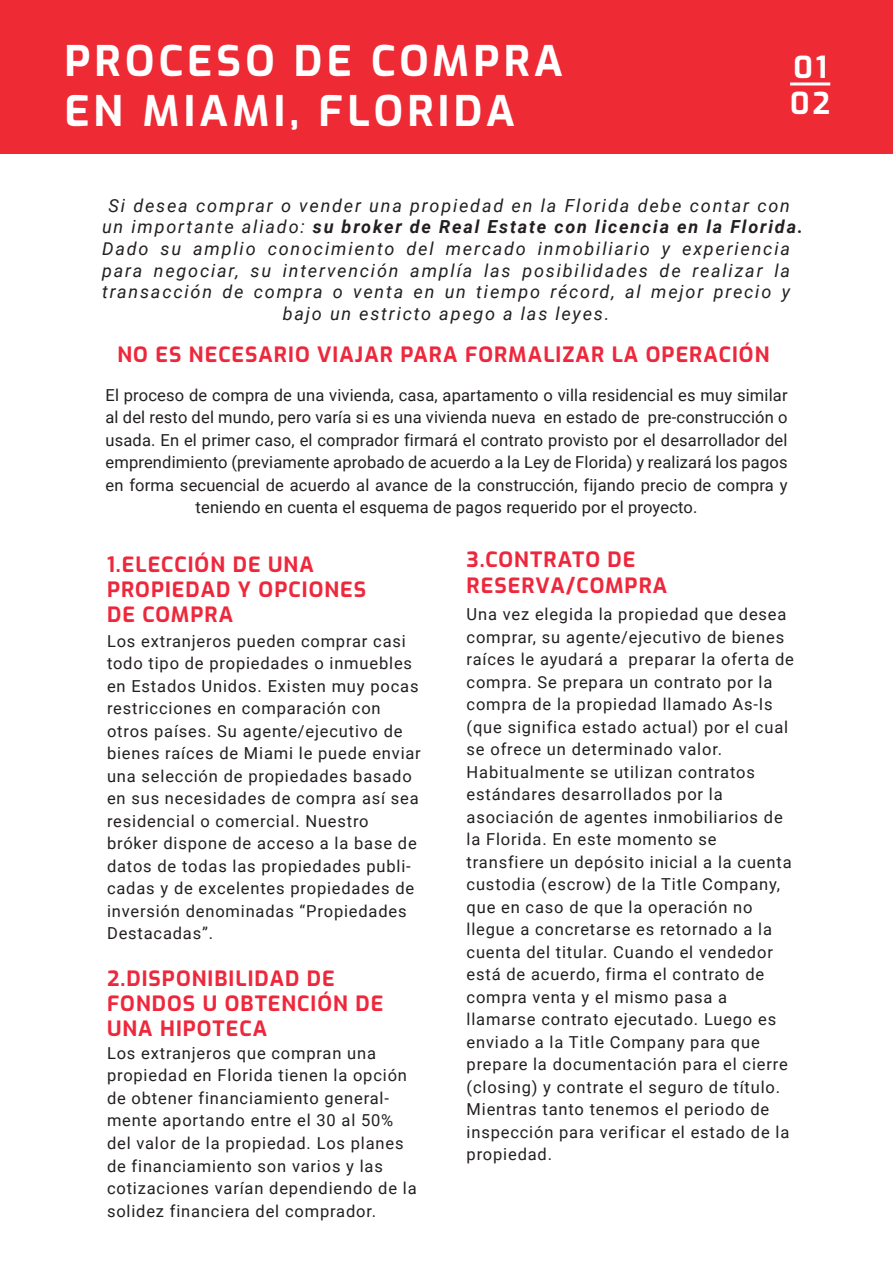
<style>
.page{position:relative;width:893px;height:1263px;background:#fff}
.page>*{position:absolute;margin:0;border:0;box-sizing:border-box;transform-origin:0 0}
.t1{font:700 42px/50.4px "Exo";letter-spacing:.1em;color:#fff}
.t2{font:700 30px/36px "Exo";color:#fff}
.t3{font:700 21px/25.2px "Exo";letter-spacing:.05em;color:#ee283c}
.t4{font:italic 18px "Roboto";letter-spacing:.1em;color:#231f20}
.t5{font:italic 700 18px "Roboto";letter-spacing:.1em;color:#231f20}
.t6{font:16.5px/22.5px "Roboto";letter-spacing:.05em;color:#231f20}
.t7{font:16.5px/22.5px "Roboto";letter-spacing:.01em;color:#231f20;text-align:center}
.s1{font-weight:400}
</style>
<div class="page">
<div style="left:0;top:0;width:893px;height:153px;background:#ee2a35"></div>
<hr style="left:790px;top:82px;width:40px;height:3px;background:#fff">
<h1 class="t1" style="left:64px;top:33px;width:500px">PROCESO DE COMPRA<br>EN MIAMI, FLORIDA</h1>
<h2 class="t2" style="left:790px;top:47px;width:41px">01<br>02</h2>
<p class="t4" style="left:109px;top:193px;width:683px">Si desea comprar o vender una propiedad en la Florida debe contar con</p>
<p class="t5" style="left:102px;top:214px;width:702px"><span class="s1">un importante aliado:</span> su broker de Real Estate con licencia en la Florida.</p>
<p class="t4" style="left:102px;top:236px;width:689px">Dado su amplio conocimiento del mercado inmobiliario y experiencia</p>
<p class="t4" style="left:102px;top:258px;width:689px">para negociar, su intervención amplía las posibilidades de realizar la</p>
<p class="t4" style="left:102px;top:279px;width:689px">transacción de compra o venta en un tiempo récord, al mejor precio y</p>
<p class="t4" style="left:283px;top:301px;width:328px">bajo un estricto apego a las leyes.</p>
<p class="t3" style="left:117px;top:340px;width:654px">NO ES NECESARIO VIAJAR PARA FORMALIZAR LA OPERACIÓN</p>
<p class="t7" style="left:106px;top:383px;width:683px">El proceso de compra de una vivienda, casa, apartamento o villa residencial es muy similar al del resto del mundo, pero varía si es una vivienda nueva en estado de pre-construcción o usada. En el primer caso, el comprador firmará el contrato provisto por el desarrollador del emprendimiento (previamente aprobado de acuerdo a la Ley de Florida) y realizará los pagos en forma secuencial de acuerdo al avance de la construcción, fijando precio de compra y teniendo en cuenta el esquema de pagos requerido por el proyecto.</p>
<p class="t3" style="left:107px;top:550px;width:261px">1.ELECCIÓN DE UNA<br>PROPIEDAD Y OPCIONES<br>DE COMPRA</p>
<p class="t3" style="left:467px;top:546px;width:202px">3.CONTRATO DE<br>RESERVA/COMPRA</p>
<p class="t6" style="left:467px;top:602px;width:329px">Una vez elegida la propiedad que desea comprar, su agente/ejecutivo de bienes raíces le ayudará a preparar la oferta de compra. Se prepara un contrato por la compra de la propiedad llamado As-Is (que significa estado actual) por el cual se ofrece un determinado valor.<br>Habitualmente se utilizan contratos estándares desarrollados por la asociación de agentes inmobiliarios de la Florida. En este momento se transfiere un depósito inicial a la cuenta custodia (escrow) de la Title Company, que en caso de que la operación no llegue a concretarse es retornado a la cuenta del titular. Cuando el vendedor está de acuerdo, firma el contrato de compra venta y el mismo pasa a llamarse contrato ejecutado. Luego es enviado a la Title Company para que prepare la documentación para el cierre (closing) y contrate el seguro de título.<br>Mientras tanto tenemos el periodo de inspección para verificar el estado de la propiedad.</p>
<p class="t6" style="left:107px;top:629px;width:315px">Los extranjeros pueden comprar casi todo tipo de propiedades o inmuebles en Estados Unidos. Existen muy pocas restricciones en comparación con otros países. Su agente/ejecutivo de bienes raíces de Miami le puede enviar una selección de propiedades basado en sus necesidades de compra así sea residencial o comercial. Nuestro bróker dispone de acceso a la base de datos de todas las propiedades publi&shy;cadas y de excelentes propiedades de inversión denominadas “Propiedades Destacadas”.</p>
<p class="t3" style="left:107px;top:964px;width:278px">2.DISPONIBILIDAD DE<br>FONDOS U OBTENCIÓN DE<br>UNA HIPOTECA</p>
<p class="t6" style="left:107px;top:1041px;width:311px">Los extranjeros que compran una propiedad en Florida tienen la opción de obtener financiamiento general&shy;mente aportando entre el 30 al 50% del valor de la propiedad. Los planes de financiamiento son varios y las cotizaciones varían dependiendo de la solidez financiera del comprador.</p>
</div>
